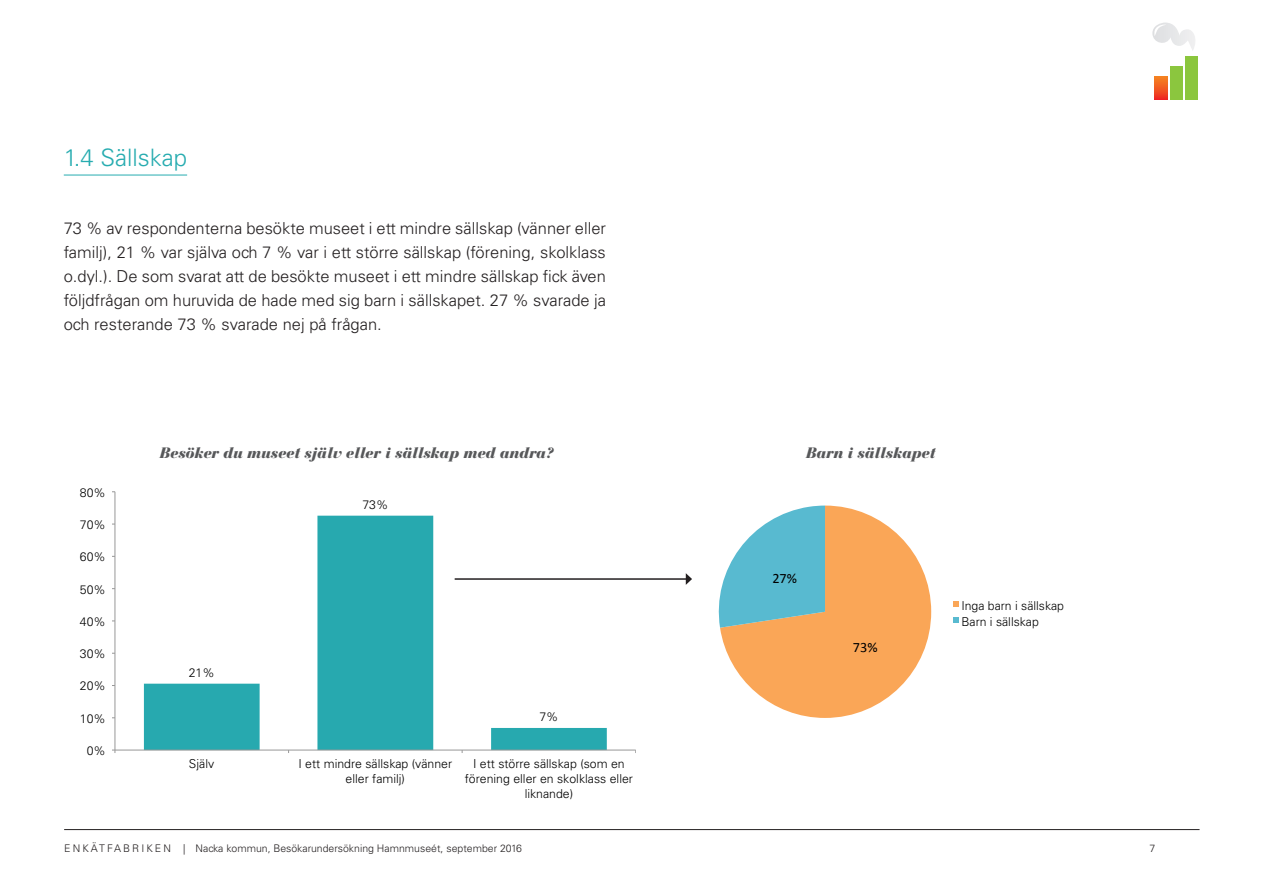
<style>
.page{position:relative;width:1263px;height:893px;background:#fff}
.page>*{position:absolute;margin:0;border:0;box-sizing:border-box;transform-origin:0 0}
.Underrubrik{font:300 24px "Univers LT Std";color:#27acb0}
.Brödtext{font:300 16.5px/24px "Univers LT Std";color:#231f20;text-align:justify}
.Figur{font:italic 900 15px "Bauer Bodoni Std";letter-spacing:-.015em;color:#57585a}
.t1{font:14.25px "Calibri";color:#000}
.t2{font:300 12.3px/14.5px "Univers LT Std";color:#000;text-align:center}
.t3{font:300 10.5px "Univers LT Std";color:#231f20}
</style>
<div class="page">
<hr style="left:64px;top:829px;width:1135px;height:1px;background:#231f20">
<hr style="left:64px;top:175px;width:123px;height:1px;background:#27acb0">
<svg style="left:144px;top:516px;width:463px;height:234px"></svg>
<hr style="left:115px;top:492px;width:1px;height:258px;background:#979797">
<hr style="left:115px;top:750px;width:521px;height:1px;background:#979797">
<svg style="left:718px;top:506px;width:213px;height:212px"></svg>
<svg style="left:953px;top:601px;width:6px;height:5px"></svg>
<svg style="left:953px;top:617px;width:6px;height:6px"></svg>
<hr style="left:455px;top:578px;width:231px;height:2px;background:#231f20">
<svg style="left:686px;top:573px;width:6px;height:12px"></svg>
<svg style="left:1155px;top:76px;width:12px;height:24px"></svg>
<div style="left:1170px;top:67px;width:13px;height:33px;background:#8bc63e"></div>
<div style="left:1185px;top:57px;width:13px;height:43px;background:#8bc63e"></div>
<svg style="left:1152px;top:23px;width:43px;height:27px"></svg>
<p class="Underrubrik" style="left:64px;top:143px;width:125px">1.4 Sällskap</p>
<p class="Brödtext" style="left:64px;top:217px;width:544px">73 % av respondenterna besökte museet i ett mindre sällskap (vänner eller familj), 21 % var själva och 7 % var i ett större sällskap (förening, skolklass o.dyl.). De som svarat att de besökte museet i ett mindre sällskap fick även följdfrågan om huruvida de hade med sig barn i sällskapet. 27 % svarade ja och resterande 73 % svarade nej på frågan.</p>
<p class="t2" style="left:80px;top:485px;width:27px">80%</p>
<p class="t2" style="left:80px;top:517px;width:27px">70%</p>
<p class="t2" style="left:80px;top:550px;width:27px">60%</p>
<p class="t2" style="left:80px;top:582px;width:27px">50%</p>
<p class="t2" style="left:80px;top:614px;width:27px">40%</p>
<p class="t2" style="left:80px;top:646px;width:27px">30%</p>
<p class="t2" style="left:80px;top:679px;width:27px">20%</p>
<p class="t2" style="left:80px;top:711px;width:27px">10%</p>
<p class="t2" style="left:87px;top:743px;width:21px">0%</p>
<p class="Figur" style="left:160px;top:443px;width:396px">Besöker du museet själv eller i sällskap med andra?</p>
<p class="t2" style="left:189px;top:665px;width:27px">21%</p>
<p class="t2" style="left:362px;top:497px;width:27px">73%</p>
<p class="t2" style="left:539px;top:710px;width:21px">7%</p>
<p class="t2" style="left:189px;top:757px;width:27px">Själv</p>
<p class="t2" style="left:298px;top:757px;width:155px">I ett mindre sällskap (vänner eller familj)</p>
<p class="t2" style="left:465px;top:757px;width:170px">I ett större sällskap (som en förening eller en skolklass eller liknande)</p>
<p class="Figur" style="left:806px;top:443px;width:131px">Barn i sällskapet</p>
<p class="t1" style="left:772px;top:569px;width:26px">27%</p>
<p class="t1" style="left:853px;top:638px;width:26px">73%</p>
<p class="t2" style="left:961px;top:597px;width:104px;line-height:16.2px;text-align:left">Inga barn i sällskap<br>Barn i sällskap</p>
<p class="t3" style="left:64px;top:842px;width:459px">E N K ÄT FA B R I K E N | Nacka kommun, Besökarundersökning Hamnmuseét, september 2016</p>
<p class="t3" style="left:1149px;top:842px;width:7px">7</p>
</div>
